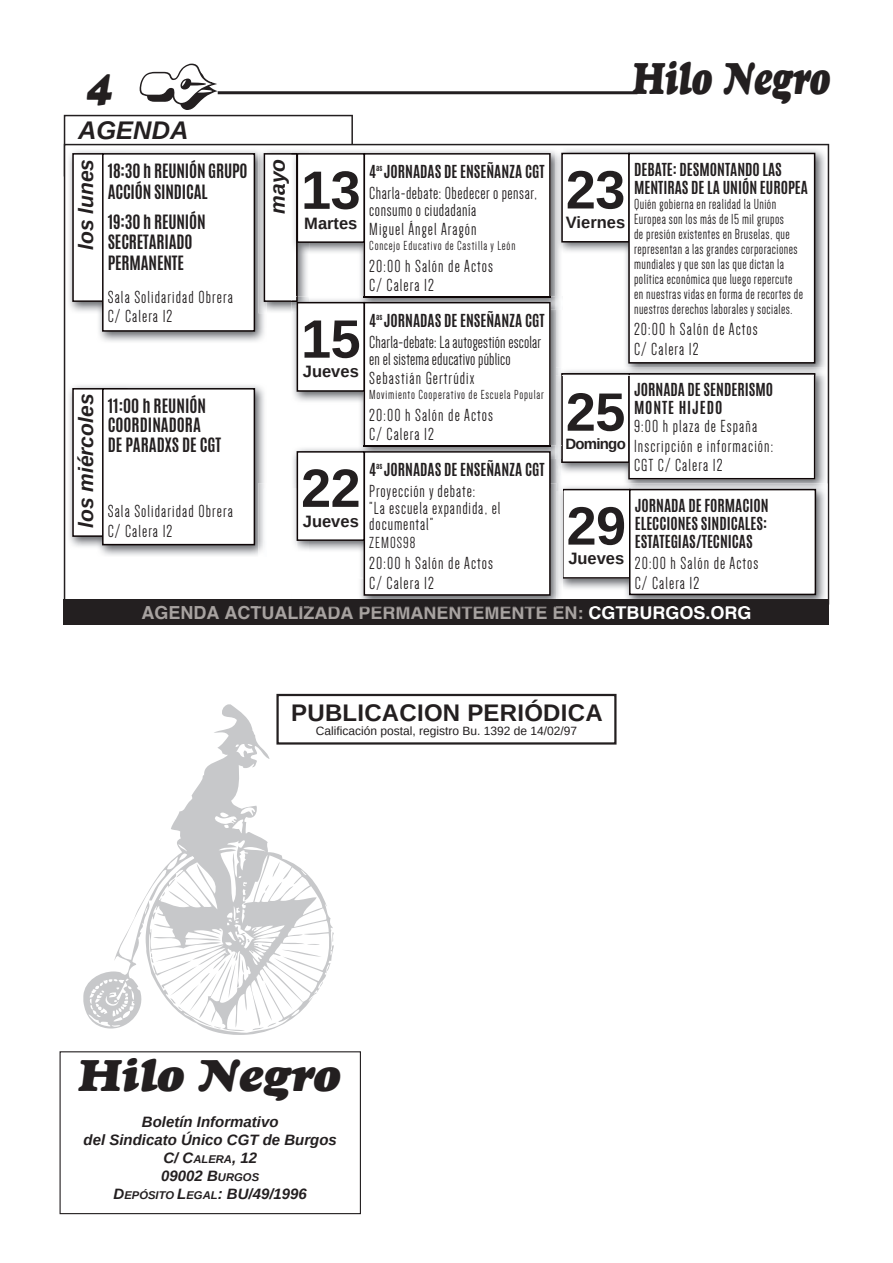
<style>
.page{position:relative;width:893px;height:1263px;background:#fff}
.page>*{position:absolute;margin:0;border:0;box-sizing:border-box;transform-origin:0 0}
.t1{font:700 54px "Liberation Sans";letter-spacing:-.01em;color:#231f20}
.t2{font:italic 45px "Goudy Heavyface";color:#231f20;scale:.75 1}
.t3{font:italic 45px "Goudy Heavyface";color:#231f20}
.t4{font:italic 39px "Goudy Heavyface";color:#231f20}
.t5{font:italic 700 25.5px "Liberation Sans";color:#231f20}
.t6{font:700 24px "Liberation Sans";letter-spacing:.01em;color:#231f20}
.t7{font:italic 700 21px "Liberation Sans";color:#231f20}
.t8{font:18px/19.5px "Dense";letter-spacing:.06em;color:#231f20}
.t9{font:18px/16.5px "Dense";letter-spacing:.01em;color:#231f20}
.t10{font:700 18px "Helvetica";color:#a7a2a0}
.t11{font:18px/16.5px "Dense";letter-spacing:.03em;color:#231f20}
.t12{font:700 16.5px/19.8px "Antonio";letter-spacing:-.01em;color:#231f20}
.t13{font:700 16.5px "Liberation Sans";color:#231f20}
.t14{font:16.5px "Dense";letter-spacing:.06em;color:#231f20}
.t15{font:15px/15px "Dense";letter-spacing:.03em;color:#231f20}
.t16{font:700 15px/18px "Antonio";color:#231f20}
.t17{font:italic 700 15px/18px "Liberation Sans";color:#231f20;text-align:center}
.t18{font:700 15px "Liberation Sans";letter-spacing:-.05em;color:#231f20}
.t19{font:13.5px "Dense";letter-spacing:.06em;color:#231f20}
.t20{font:12px "Liberation Sans";color:#231f20}
.t21{font:700 7.05px "Antonio";color:#231f20}
.s1{font-family:"MS P Gothic";font-size:78px}
.s2{color:#fff}
.s3{font-size:11.25px}
</style>
<div class="page">
<svg style="left:64px;top:144px;width:765px;height:456px"></svg>
<svg style="left:139px;top:63px;width:90px;height:42px"></svg>
<hr style="left:218px;top:91px;width:419px;height:3px;background:#231f20">
<div style="left:64px;top:600px;width:765px;height:25px;background:#231f20"></div>
<div style="left:60px;top:1051px;width:301px;height:163px;border:1px solid #231f20"></div>
<svg style="left:83px;top:704px;width:251px;height:331px"></svg>
<svg style="left:273px;top:862px;width:7px;height:15px"></svg>
<svg style="left:264px;top:885px;width:6px;height:6px"></svg>
<svg style="left:162px;top:892px;width:3px;height:4px"></svg>
<svg style="left:319px;top:981px;width:5px;height:6px"></svg>
<svg style="left:161px;top:960px;width:83px;height:52px"></svg>
<svg style="left:252px;top:1023px;width:24px;height:7px"></svg>
<svg style="left:214px;top:1026px;width:7px;height:2px"></svg>
<div style="left:276px;top:694px;width:340px;height:51px;border:2px solid #231f20"></div>
<img style="left:67px;top:302px;width:199px;height:41px">
<div style="left:103px;top:154px;width:151px;height:177px;background:#fff"></div>
<div style="left:102px;top:153px;width:153px;height:179px;border:2px solid #0e0607"></div>
<img style="left:67px;top:382px;width:199px;height:175px">
<div style="left:73px;top:389px;width:54px;height:147px;background:#fff"></div>
<div style="left:72px;top:388px;width:56px;height:149px;border:2px solid #0e0607"></div>
<div style="left:103px;top:389px;width:151px;height:156px;background:#fff"></div>
<div style="left:102px;top:388px;width:153px;height:157px;border:2px solid #0e0607"></div>
<img style="left:266px;top:302px;width:25px;height:11px">
<img style="left:258px;top:302px;width:8px;height:11px">
<img style="left:353px;top:148px;width:203px;height:148px">
<div style="left:297px;top:154px;width:67px;height:88px;background:#fff"></div>
<img style="left:291px;top:296px;width:266px;height:304px">
<img style="left:291px;top:309px;width:6px;height:4px">
<svg style="left:64px;top:115px;width:289px;height:187px"></svg>
<div style="left:297px;top:303px;width:67px;height:88px;background:#fff"></div>
<div style="left:297px;top:302px;width:68px;height:90px;border:2px solid #0e0607"></div>
<img style="left:563px;top:375px;width:264px;height:225px">
<img style="left:592px;top:606px;width:156px;height:1px">
<img style="left:815px;top:483px;width:12px;height:8px">
<div style="left:630px;top:490px;width:185px;height:104px;background:#fff"></div>
<div style="left:629px;top:489px;width:187px;height:106px;border:2px solid #0e0607"></div>
<img style="left:556px;top:147px;width:271px;height:228px">
<img style="left:557px;top:579px;width:6px;height:21px">
<img style="left:258px;top:557px;width:6px;height:50px">
<img style="left:258px;top:483px;width:6px;height:74px">
<img style="left:291px;top:446px;width:73px;height:12px">
<img style="left:308px;top:606px;width:249px;height:1px">
<svg style="left:557px;top:606px;width:20px;height:1px"></svg>
<svg style="left:364px;top:153px;width:451px;height:426px"></svg>
<img style="left:308px;top:541px;width:56px;height:37px">
<svg style="left:264px;top:483px;width:44px;height:124px"></svg>
<div style="left:297px;top:452px;width:67px;height:88px;background:#fff"></div>
<div style="left:297px;top:451px;width:68px;height:90px;border:2px solid #0e0607"></div>
<div style="left:364px;top:452px;width:186px;height:143px;background:#fff"></div>
<div style="left:364px;top:451px;width:187px;height:145px;border:2px solid #0e0607"></div>
<h3 class="t4" style="left:88px;top:63px;width:148px">4 <span class="s1">✒</span></h3>
<h2 class="t2" style="left:633px;top:50px;width:265px">Hilo Negro</h2>
<h3 class="t5" style="left:78px;top:113px;width:112px">AGENDA</h3>
<p class="t7" style="left:72px;top:250px;width:93px;rotate:-90deg">los lunes</p>
<p class="t12" style="left:108px;top:160px;width:141px;line-height:21.6px">18:30 h REUNIÓN GRUPO<br>ACCIÓN SINDICAL</p>
<p class="t12" style="left:108px;top:212px;width:99px">19:30 h REUNIÓN<br>SECRETARIADO</p>
<p class="t12" style="left:108px;top:253px;width:78px">PERMANENTE</p>
<p class="t8" style="left:108px;top:287px;width:127px">sala solidaridad obrera c/ calera 12</p>
<p class="t7" style="left:72px;top:528px;width:136px;rotate:-90deg">los miércoles</p>
<p class="t12" style="left:108px;top:396px;width:115px">11:00 h REUNIÓN<br>COORDINADORA<br>DE PARADXS DE CGT</p>
<p class="t8" style="left:108px;top:502px;width:127px">sala solidaridad obrera c/ calera 12</p>
<p class="t7" style="left:263px;top:214px;width:56px;rotate:-90deg">mayo</p>
<h1 class="t1" style="left:301px;top:153px;width:61px">13</h1>
<p class="t13" style="left:304px;top:212px;width:55px">Martes</p>
<h1 class="t1" style="left:301px;top:302px;width:61px">15</h1>
<p class="t13" style="left:303px;top:360px;width:57px">Jueves</p>
<h1 class="t1" style="left:301px;top:451px;width:61px">22</h1>
<p class="t13" style="left:303px;top:510px;width:57px">Jueves</p>
<p class="t16" style="left:369px;top:162px;width:8px">4</p>
<p class="t21" style="left:376px;top:162px;width:8px">as</p>
<p class="t16" style="left:384px;top:162px;width:162px">JORNADAS DE ENSEÑANZA CGT</p>
<p class="t11" style="left:369px;top:185px;width:170px">charla-debate: obedecer o pensar, consumo o ciudadanía</p>
<p class="t8" style="left:369px;top:220px;width:109px">Miguel Ángel aragón</p>
<p class="t19" style="left:369px;top:239px;width:148px">concejo educativo de castilla y león</p>
<p class="t8" style="left:369px;top:256px;width:125px">20:00 h salón de actos c/ calera 12</p>
<p class="t16" style="left:369px;top:311px;width:8px">4</p>
<p class="t21" style="left:376px;top:311px;width:8px">as</p>
<p class="t16" style="left:384px;top:311px;width:162px">JORNADAS DE ENSEÑANZA CGT</p>
<p class="t9" style="left:369px;top:334px;width:173px">charla-debate: la autogestión escolar en el sistema educativo público</p>
<p class="t8" style="left:369px;top:369px;width:107px">sebastián gertrúdix</p>
<p class="t19" style="left:369px;top:388px;width:176px">Movimiento cooperativo de escuela Popular</p>
<p class="t8" style="left:369px;top:405px;width:125px">20:00 h salón de actos c/ calera 12</p>
<p class="t16" style="left:369px;top:460px;width:8px">4</p>
<p class="t21" style="left:376px;top:460px;width:8px">as</p>
<p class="t16" style="left:384px;top:460px;width:162px">JORNADAS DE ENSEÑANZA CGT</p>
<p class="t8" style="left:369px;top:483px;width:133px;line-height:16.5px">Proyección y debate:<br>"la escuela expandida, el documental"</p>
<p class="t14" style="left:369px;top:535px;width:48px">ZeMos98</p>
<p class="t8" style="left:369px;top:554px;width:125px">20:00 h salón de actos c/ calera 12</p>
<h1 class="t1" style="left:566px;top:153px;width:61px">23</h1>
<p class="t13" style="left:566px;top:211px;width:61px">Viernes</p>
<p class="t16" style="left:634px;top:160px;width:176px">DEBATE: DESMONTANDO LAS<br>MENTIRAS DE LA UNIÓN EUROPEA</p>
<p class="t15" style="left:634px;top:196px;width:171px">Quién gobierna en realidad la unión europea son los más de 15 mil grupos<br>de presión existentes en bruselas, que representan a las grandes corporaciones mundiales y que son las que dictan la política económica que luego repercute en nuestras vidas en forma de recortes de nuestros derechos laborales y sociales.</p>
<p class="t8" style="left:634px;top:320px;width:125px">20:00 h salón de actos c/ calera 12</p>
<h1 class="t1" style="left:566px;top:375px;width:61px">25</h1>
<p class="t18" style="left:565px;top:433px;width:62px">Domingo</p>
<p class="t16" style="left:634px;top:381px;width:141px">JORNADA DE SENDERISMO<br>MONTE HIJEDO</p>
<p class="t8" style="left:634px;top:417px;width:140px">9:00 h plaza de españa inscripción e información: cgt c/ calera 12</p>
<h1 class="t1" style="left:567px;top:489px;width:61px">29</h1>
<p class="t13" style="left:568px;top:547px;width:57px">Jueves</p>
<p class="t16" style="left:635px;top:497px;width:135px;text-align:justify">JORNADA DE FORMACION ELECCIONES SINDICALES:<br>ESTATEGIAS/TECNICAS</p>
<p class="t8" style="left:635px;top:554px;width:125px">20:00 h salón de actos c/ calera 12</p>
<p class="t10" style="left:141px;top:602px;width:612px">AGENDA ACTUALIZADA PERMANENTEMENTE EN: <span class="s2">CGTBURGOS.ORG</span></p>
<h3 class="t6" style="left:291px;top:696px;width:313px">PUBLICACION PERIÓDICA</h3>
<p class="t20" style="left:316px;top:723px;width:263px">Calificación postal, registro Bu. 1392 de 14/02/97</p>
<h2 class="t3" style="left:79px;top:1047px;width:264px">Hilo Negro</h2>
<p class="t17" style="left:84px;top:1113px;width:255px">Boletín Informativo<br>del Sindicato Único CGT de Burgos<br>C/ C<span class="s3">ALERA</span>, 12<br>09002 B<span class="s3">URGOS<br></span>D<span class="s3">EPÓSITO</span> L<span class="s3">EGAL</span>: BU/49/1996</p>
</div>
